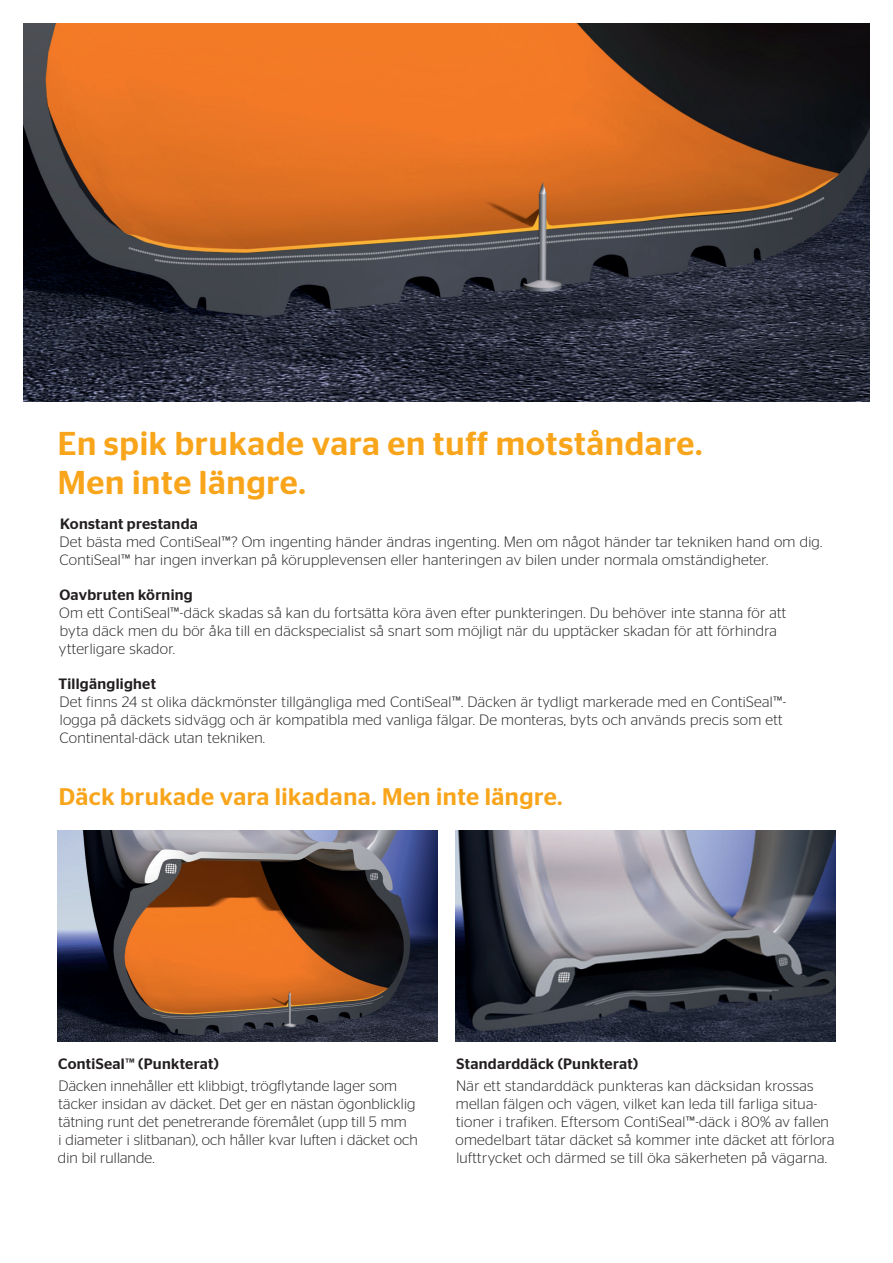
<style>
.page{position:relative;width:893px;height:1263px;background:#fff}
.page>*{position:absolute;margin:0;border:0;box-sizing:border-box;transform-origin:0 0}
.t1{font:500 33px/39.6px "Continental Stag Sans";letter-spacing:.02em;color:#f9a51b}
.t2{font:500 24px "Continental Stag Sans";letter-spacing:.02em;color:#f9a51b}
.t3{font:300 15px/18px "Continental Stag Sans";letter-spacing:.02em;color:#231f20}
.t4{font:500 15px "Continental Stag Sans";letter-spacing:.02em;color:#231f20}
.s1{font-weight:500}
.s2{font-weight:400}
</style>
<div class="page">
<img style="left:23px;top:23px;width:847px;height:378px">
<img style="left:57px;top:831px;width:381px;height:211px">
<img style="left:455px;top:831px;width:381px;height:211px">
<h1 class="t1" style="left:58px;top:423px;width:646px">En spik brukade vara en tuff motståndare.<br>Men inte längre.</h1>
<p class="t4" style="left:60px;top:515px;width:139px">Konstant prestanda</p>
<p class="t3" style="left:59px;top:532px;width:764px">Det bästa med ContiSeal™? Om ingenting händer ändras ingenting. Men om något händer tar tekniken hand om dig.<br>ContiSeal™ har ingen inverkan på körupplevensen eller hanteringen av bilen under normala omständigheter.</p>
<p class="t4" style="left:59px;top:586px;width:135px">Oavbruten körning</p>
<p class="t3" style="left:59px;top:603px;width:729px">Om ett ContiSeal™-däck skadas så kan du fortsätta köra även efter punkteringen. Du behöver inte stanna för att byta däck men du bör åka till en däckspecialist så snart som möjligt när du upptäcker skadan för att förhindra ytterligare skador.</p>
<p class="t4" style="left:59px;top:675px;width:99px">Tillgänglighet</p>
<p class="t3" style="left:59px;top:692px;width:728px">Det finns 24 st olika däckmönster tillgängliga med ContiSeal™. Däcken är tydligt markerade med en ContiSeal™- logga på däckets sidvägg och är kompatibla med vanliga fälgar. De monteras, byts och används precis som ett<br>Continental-däck utan tekniken.</p>
<h2 class="t2" style="left:59px;top:783px;width:505px">Däck brukade vara likadana. Men inte längre.</h2>
<p class="t3" style="left:58px;top:1052px;width:340px;line-height:22.2px"><span class="s1">ContiSeal</span><span class="s2">™</span> <span class="s1">(Punkterat)<br></span>Däcken innehåller ett klibbigt, trögflytande lager som</p>
<p class="t3" style="left:58px;top:1095px;width:361px">täcker insidan av däcket. Det ger en nästan ögonblicklig tätning runt det penetrerande föremålet (upp till 5 mm<br>i diameter i slitbanan), och håller kvar luften i däcket och din bil rullande.</p>
<p class="t4" style="left:457px;top:1055px;width:183px">Standarddäck (Punkterat)</p>
<p class="t3" style="left:456px;top:1077px;width:380px">När ett standarddäck punkteras kan däcksidan krossas mellan fälgen och vägen, vilket kan leda till farliga situa&shy;tioner i trafiken. Eftersom ContiSeal™-däck i 80% av fallen omedelbart tätar däcket så kommer inte däcket att förlora lufttrycket och därmed se till öka säkerheten på vägarna.</p>
</div>
